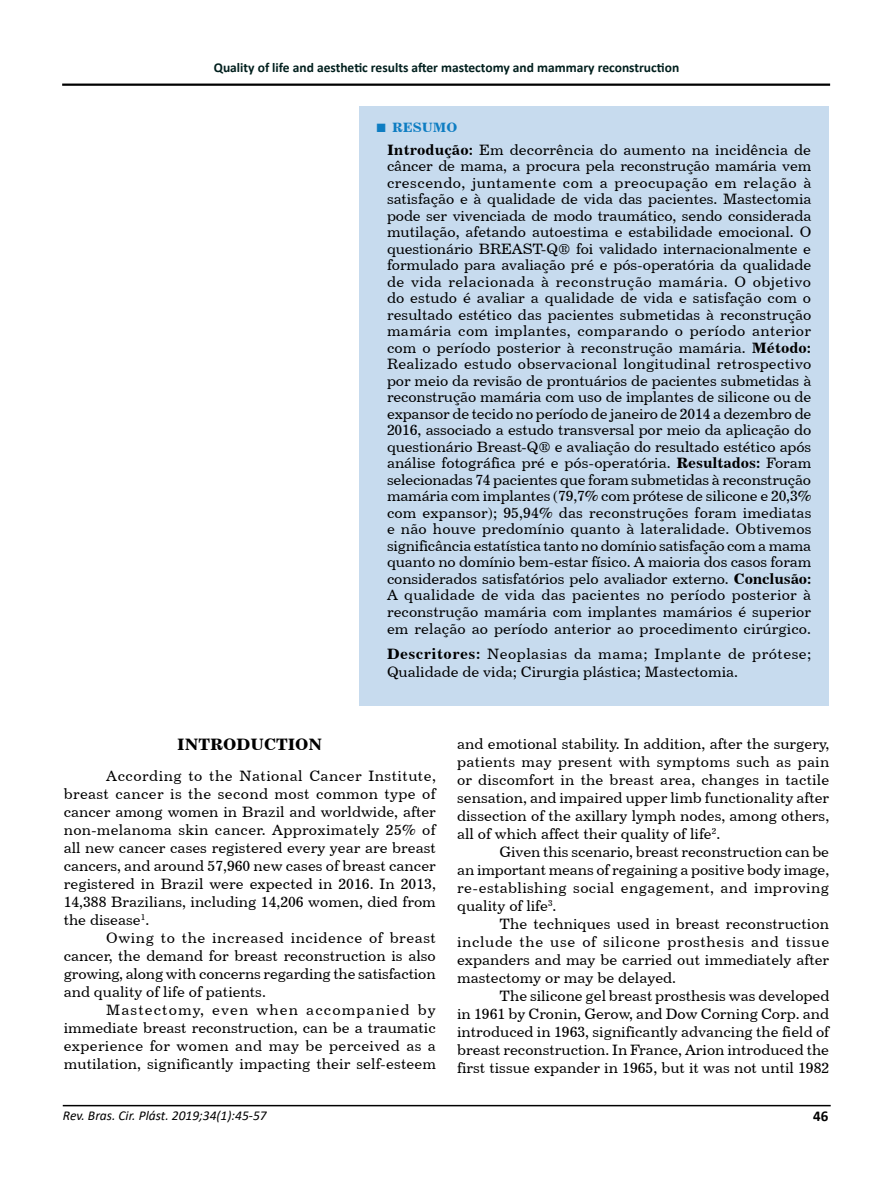
<style>
.page{position:relative;width:893px;height:1191px;background:#fff}
.page>*{position:absolute;margin:0;border:0;box-sizing:border-box;transform-origin:0 0}
.t1{font:16.5px "Century 731 BT Bold A";color:#000}
.t2{font:15px/18px "Century 731 BT Roman A";color:#000;text-align:justify}
.t3{font:700 15px "Calibri";color:#000}
.t4{font:700 13.5px "Calibri";color:#001f1d}
.t5{font:italic 13.5px "Calibri";color:#000}
.t6{font:13.5px "Century 731 BT Bold A";color:#0e7dc2}
.s1{font-family:"Times New Roman";font-weight:700;font-size:18px}
.s2{font-family:"Century 731 BT Bold A"}
</style>
<div class="page">
<hr style="left:63px;top:1104px;width:768px;height:2px;background:#000">
<hr style="left:62px;top:84px;width:768px;height:2px;background:#000">
<div style="left:359px;top:106px;width:470px;height:599px;background:#c7dbee"></div>
<p class="t4" style="left:214px;top:58px;width:467px">Quality of life and aesthetic results after mastectomy and mammary reconstruction</p>
<p class="t6" style="left:376px;top:119px;width:83px"><span class="s1">■</span> RESUMO</p>
<p class="t2" style="left:387px;top:141px;width:426px;line-height:16.5px"><span class="s2">Introdução:</span> Em decorrência do aumento na incidência de câncer de mama, a procura pela reconstrução mamária vem crescendo, juntamente com a preocupação em relação à satisfação e à qualidade de vida das pacientes. Mastectomia pode ser vivenciada de modo traumático, sendo considerada mutilação, afetando autoestima e estabilidade emocional. O questionário BREAST-Q® foi validado internacionalmente e formulado para avaliação pré e pós-operatória da qualidade de vida relacionada à reconstrução mamária. O objetivo do estudo é avaliar a qualidade de vida e satisfação com o resultado estético das pacientes submetidas à reconstrução mamária com implantes, comparando o período anterior com o período posterior à reconstrução mamária. <span class="s2">Método:<br></span>Realizado estudo observacional longitudinal retrospectivo por meio da revisão de prontuários de pacientes submetidas à reconstrução mamária com uso de implantes de silicone ou de expansor de tecido no período de janeiro de 2014 a dezembro de 2016, associado a estudo transversal por meio da aplicação do questionário Breast-Q® e avaliação do resultado estético após análise fotográfica pré e pós-operatória. <span class="s2">Resultados:</span> Foram selecionadas 74 pacientes que foram submetidas à reconstrução mamária com implantes (79,7% com prótese de silicone e 20,3% com expansor); 95,94% das reconstruções foram imediatas e não houve predomínio quanto à lateralidade. Obtivemos significância estatística tanto no domínio satisfação com a mama quanto no domínio bem-estar físico. A maioria dos casos foram considerados satisfatórios pelo avaliador externo. <span class="s2">Conclusão:<br></span>A qualidade de vida das pacientes no período posterior à reconstrução mamária com implantes mamários é superior em relação ao período anterior ao procedimento cirúrgico.</p>
<p class="t2" style="left:387px;top:644px;width:426px"><span class="s2">Descritores:</span> Neoplasias da mama; Implante de prótese;<br>Qualidade de vida; Cirurgia plástica; Mastectomia.</p>
<p class="t1" style="left:177px;top:734px;width:147px">INTRODUCTION</p>
<p class="t2" style="left:64px;top:766px;width:374px;text-indent:43px">According to the National Cancer Institute, breast cancer is the second most common type of cancer among women in Brazil and worldwide, after non-melanoma skin cancer. Approximately 25% of all new cancer cases registered every year are breast cancers, and around 57,960 new cases of breast cancer registered in Brazil were expected in 2016. In 2013, 14,388 Brazilians, including 14,206 women, died from the disease<sup>1</sup>.</p>
<p class="t2" style="left:64px;top:928px;width:374px;text-indent:43px">Owing to the increased incidence of breast cancer, the demand for breast reconstruction is also growing, along with concerns regarding the satisfaction and quality of life of patients.</p>
<p class="t2" style="left:64px;top:1000px;width:374px;text-indent:43px">Mastectomy, even when accompanied by immediate breast reconstruction, can be a traumatic experience for women and may be perceived as a mutilation, significantly impacting their self-esteem</p>
<p class="t2" style="left:457px;top:734px;width:374px">and emotional stability. In addition, after the surgery, patients may present with symptoms such as pain or discomfort in the breast area, changes in tactile sensation, and impaired upper limb functionality after dissection of the axillary lymph nodes, among others, all of which affect their quality of life<sup>2</sup>.</p>
<p class="t2" style="left:457px;top:842px;width:374px;text-indent:43px">Given this scenario, breast reconstruction can be an important means of regaining a positive body image, re-establishing social engagement, and improving quality of life<sup>3</sup>.</p>
<p class="t2" style="left:457px;top:914px;width:374px;text-indent:43px">The techniques used in breast reconstruction include the use of silicone prosthesis and tissue expanders and may be carried out immediately after mastectomy or may be delayed.</p>
<p class="t2" style="left:457px;top:986px;width:374px;text-indent:43px">The silicone gel breast prosthesis was developed in 1961 by Cronin, Gerow, and Dow Corning Corp. and introduced in 1963, significantly advancing the field of breast reconstruction. In France, Arion introduced the first tissue expander in 1965, but it was not until 1982</p>
<p class="t5" style="left:63px;top:1105px;width:205px">Rev. Bras. Cir. Plást. 2019;34(1):45-57</p>
<p class="t3" style="left:813px;top:1105px;width:17px">46</p>
</div>
